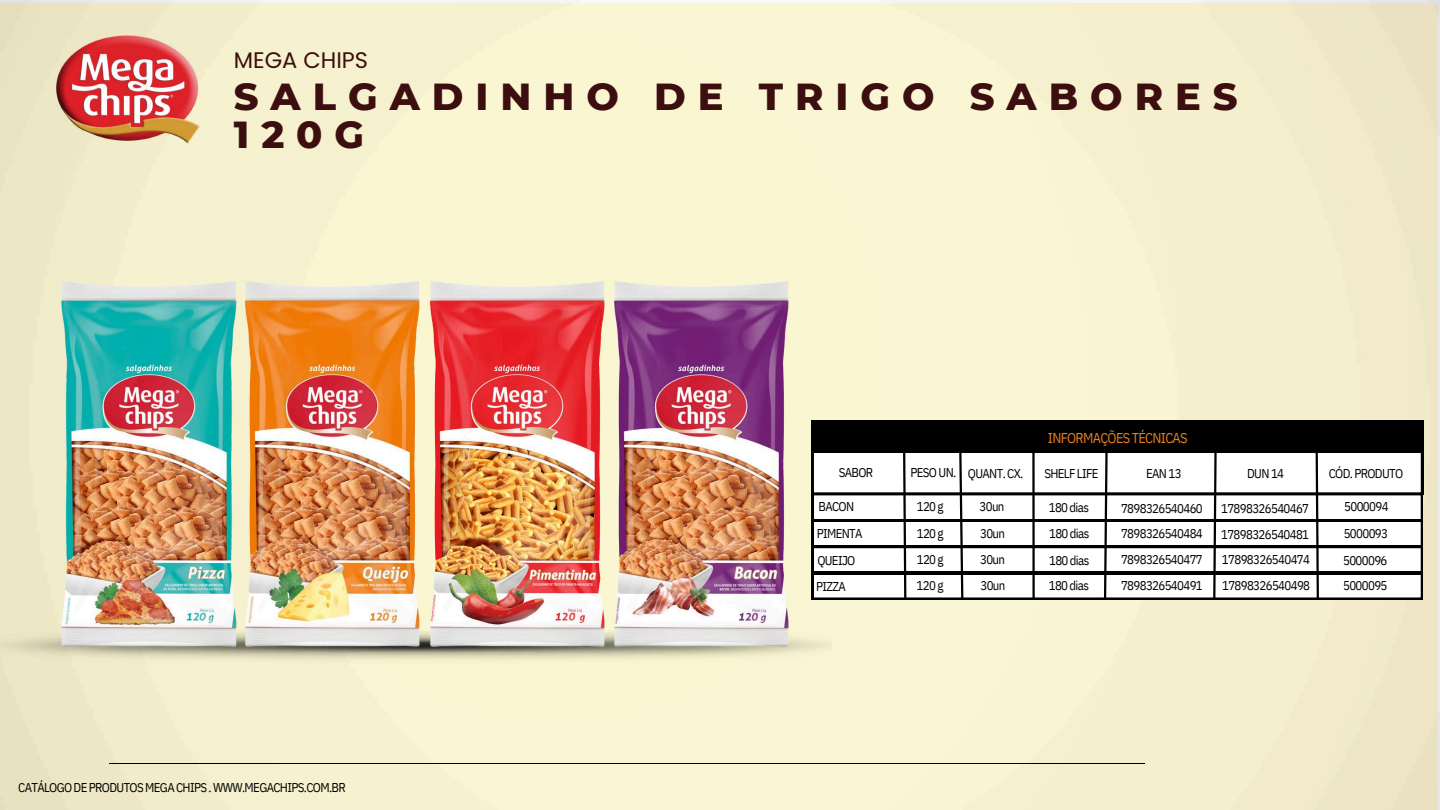
<style>
.page{position:relative;width:1440px;height:810px;background:#fff}
.page>*{position:absolute;margin:0;border:0;box-sizing:border-box;transform-origin:0 0}
.t1{font:800 38.4px/38.2px "Montserrat";letter-spacing:.31em;color:#3d0e10}
.t2{font:22.5px "Poppins";color:#3d0e10}
.t3{font:14.25px "IBM Plex Sans Cond";letter-spacing:-.05em;color:#e88020}
.t4{font:12.75px/27.1px "IBM Plex Sans Cond";letter-spacing:-.05em;color:#000}
</style>
<div class="page">
<img style="left:0;top:3px;width:1437px;height:807px">
<img style="left:0;top:197px;width:832px;height:570px">
<img style="left:0;top:248px;width:235px;height:424px">
<img style="left:235px;top:248px;width:188px;height:424px">
<img style="left:423px;top:248px;width:174px;height:424px">
<img style="left:597px;top:248px;width:235px;height:424px">
<hr style="left:109px;top:764px;width:1036px;height:1px;background:#000">
<svg style="left:812px;top:421px;width:611px;height:180px"></svg>
<img style="left:49px;top:31px;width:158px;height:116px">
<h2 class="t2" style="left:234px;top:44px;width:136px">MEGA CHIPS</h2>
<h1 class="t1" style="left:234px;top:77px;width:1005px">SALGADINHO DE TRIGO SABORES<br>120G</h1>
<p class="t3" style="left:1048px;top:428px;width:141px">INFORMAÇÕES TÉCNICAS</p>
<p class="t4" style="left:18px;top:773px;width:329px">CATÁLOGO DE PRODUTOS MEGA CHIPS . WWW.MEGACHIPS.COM.BR</p>
<p class="t4" style="left:911px;top:460px;width:114px">PESO UN. QUANT. CX.</p>
<p class="t4" style="left:1044px;top:460px;width:56px">SHELF LIFE</p>
<p class="t4" style="left:1146px;top:460px;width:37px">EAN 13</p>
<p class="t4" style="left:1247px;top:460px;width:38px">DUN 14</p>
<p class="t4" style="left:1329px;top:460px;width:76px">CÓD. PRODUTO</p>
<p class="t4" style="left:917px;top:493px;width:28px">120 g</p>
<p class="t4" style="left:1049px;top:493px;width:42px">180 dias</p>
<p class="t4" style="left:1344px;top:493px;width:46px">5000094</p>
<p class="t4" style="left:839px;top:459px;width:36px">SABOR</p>
<p class="t4" style="left:817px;top:493px;width:47px">BACON<br>PIMENTA<br>QUEIJO</p>
<p class="t4" style="left:816px;top:572px;width:31px">PIZZA</p>
<p class="t4" style="left:917px;top:571px;width:28px">120 g</p>
<p class="t4" style="left:981px;top:572px;width:26px">30un</p>
<p class="t4" style="left:1049px;top:572px;width:42px">180 dias</p>
<p class="t4" style="left:1121px;top:571px;width:83px">7898326540491</p>
<p class="t4" style="left:1222px;top:571px;width:90px">17898326540498</p>
<p class="t4" style="left:1343px;top:572px;width:46px">5000095</p>
<p class="t4" style="left:980px;top:492px;width:26px">30un</p>
<p class="t4" style="left:1121px;top:494px;width:83px">7898326540460</p>
<p class="t4" style="left:1221px;top:494px;width:90px">17898326540467</p>
<p class="t4" style="left:917px;top:519px;width:28px">120 g</p>
<p class="t4" style="left:980px;top:520px;width:26px">30un</p>
<p class="t4" style="left:1049px;top:519px;width:42px">180 dias</p>
<p class="t4" style="left:1121px;top:520px;width:83px">7898326540484</p>
<p class="t4" style="left:1221px;top:521px;width:90px">17898326540481</p>
<p class="t4" style="left:1344px;top:519px;width:46px">5000093</p>
<p class="t4" style="left:917px;top:546px;width:28px">120 g</p>
<p class="t4" style="left:980px;top:546px;width:26px">30un</p>
<p class="t4" style="left:1049px;top:547px;width:42px">180 dias</p>
<p class="t4" style="left:1121px;top:546px;width:83px">7898326540477</p>
<p class="t4" style="left:1222px;top:546px;width:90px">17898326540474</p>
<p class="t4" style="left:1343px;top:546px;width:46px">5000096</p>
</div>
